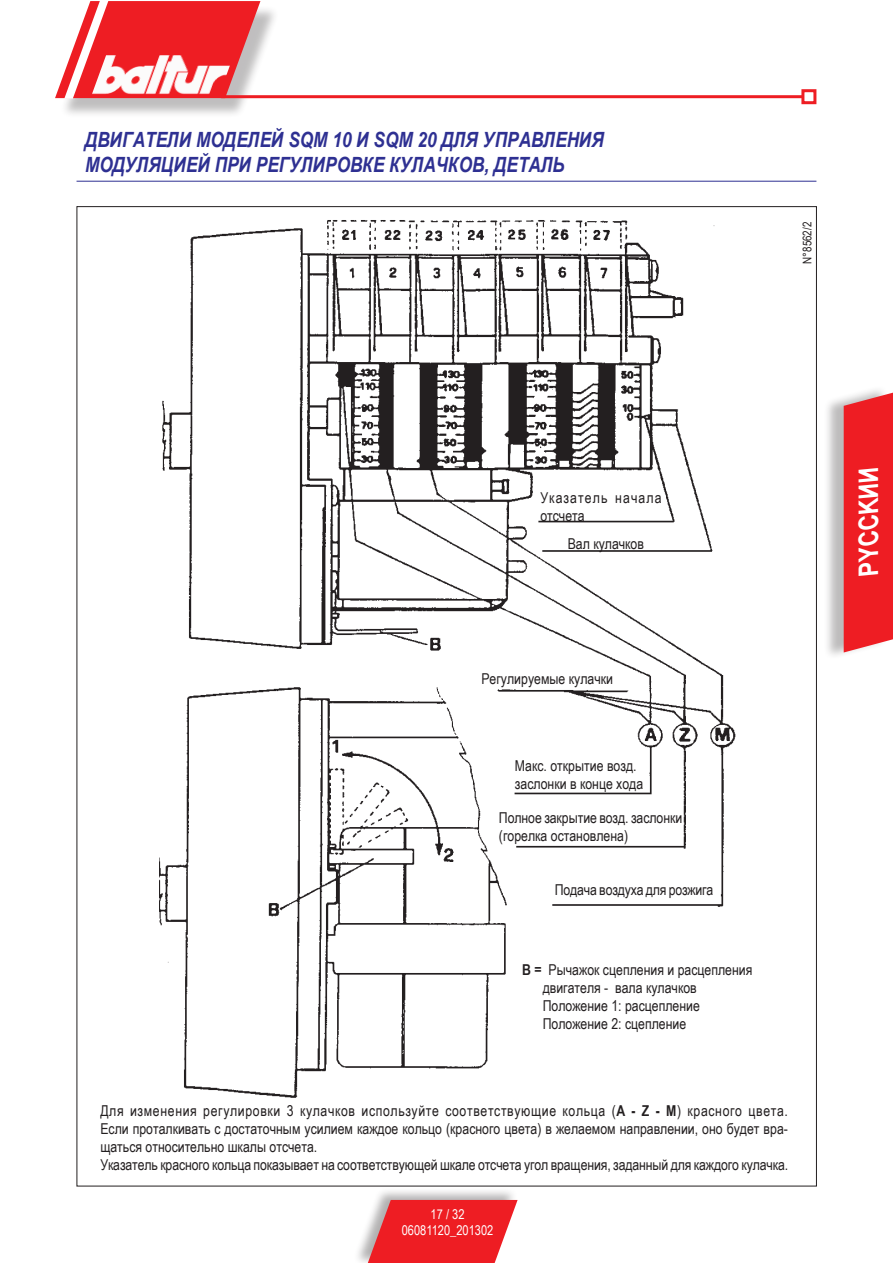
<style>
.page{position:relative;width:893px;height:1263px;background:#fff}
.page>*{position:absolute;margin:0;border:0;box-sizing:border-box;transform-origin:0 0}
.t1{font:italic 700 27px "Arial Narrow";color:#fff}
.t2{font:italic 700 21px/25.2px "Arial Narrow";color:#2e3092}
.t3{font:15px/18px "Arial Narrow";color:#231f20}
.t4{font:15px/18px "Arial Narrow";letter-spacing:.07em;color:#231f20}
.t5{font:13.5px/16.5px "Arial Narrow";color:#fff;text-align:center}
.t6{font:12px "Arial Narrow";color:#231f20}
.s1{font-weight:700}
</style>
<div class="page">
<div style="left:353px;top:1187px;width:164px;height:76px;background:#231f20;opacity:.35"></div>
<svg style="left:368px;top:1200px;width:150px;height:63px;background:#ec3c41"></svg>
<div style="left:60px;top:5px;width:220px;height:113px;background:#231f20;opacity:.29"></div>
<hr style="left:221px;top:95px;width:582px;height:3px;background:#ee1d23">
<div style="left:801px;top:89px;width:15px;height:15px;border:3px solid #ee1d23"></div>
<svg style="left:55px;top:1px;width:205px;height:98px"></svg>
<img style="left:159px;top:220px;width:577px;height:878px">
<div style="left:823px;top:385px;width:65px;height:275px;background:#231f20;opacity:.3"></div>
<div style="left:844px;top:393px;width:49px;height:259px;background:#ee1d23"></div>
<hr style="left:77px;top:181px;width:739px;height:1px;background:#2e3092">
<h2 class="t2" style="left:85px;top:126px;width:521px">ДВИГАТЕЛИ МОДЕЛЕЙ SQM 10 И SQM 20 ДЛЯ УПРАВЛЕНИЯ<br>МОДУЛЯЦИЕЙ ПРИ РЕГУЛИРОВКЕ КУЛАЧКОВ, ДЕТАЛЬ</h2>
<p class="t6" style="left:798px;top:264px;width:43px;rotate:-90deg">N°8562/2</p>
<p class="t4" style="left:540px;top:488px;width:123px">Указатель начала отсчета</p>
<p class="t3" style="left:568px;top:534px;width:78px">Вал кулачков</p>
<p class="t3" style="left:481px;top:669px;width:133px">Регулируемые кулачки</p>
<p class="t3" style="left:515px;top:756px;width:130px">Макс. открытие возд. заслонки в конце хода</p>
<p class="t3" style="left:499px;top:808px;width:185px">Полное закрытие возд. заслонки (горелка остановлена)</p>
<p class="t3" style="left:555px;top:880px;width:160px">Подача воздуха для розжига</p>
<p class="t3" style="left:543px;top:960px;width:211px;text-indent:-21px"><span class="s1">B =</span> Рычажок сцепления и расцепления двигателя - вала кулачков<br>Положение 1: расцепление<br>Положение 2: сцепление</p>
<p class="t3" style="left:100px;top:1101px;width:689px">Для изменения регулировки 3 кулачков используйте соответствующие кольца (<span class="s1">A - Z - M</span>) красного цвета.<br>Если проталкивать с достаточным усилием каждое кольцо (красного цвета) в желаемом направлении, оно будет вра&shy;щаться относительно шкалы отсчета.<br>Указатель красного кольца показывает на соответствующей шкале отсчета угол вращения, заданный для каждого кулачка.</p>
<p class="t5" style="left:402px;top:1205px;width:93px">17 / 32<br>06081120_201302</p>
<h1 class="t1" style="left:848px;top:575px;width:121px;rotate:-90deg">PYCCKИИ</h1>
</div>
